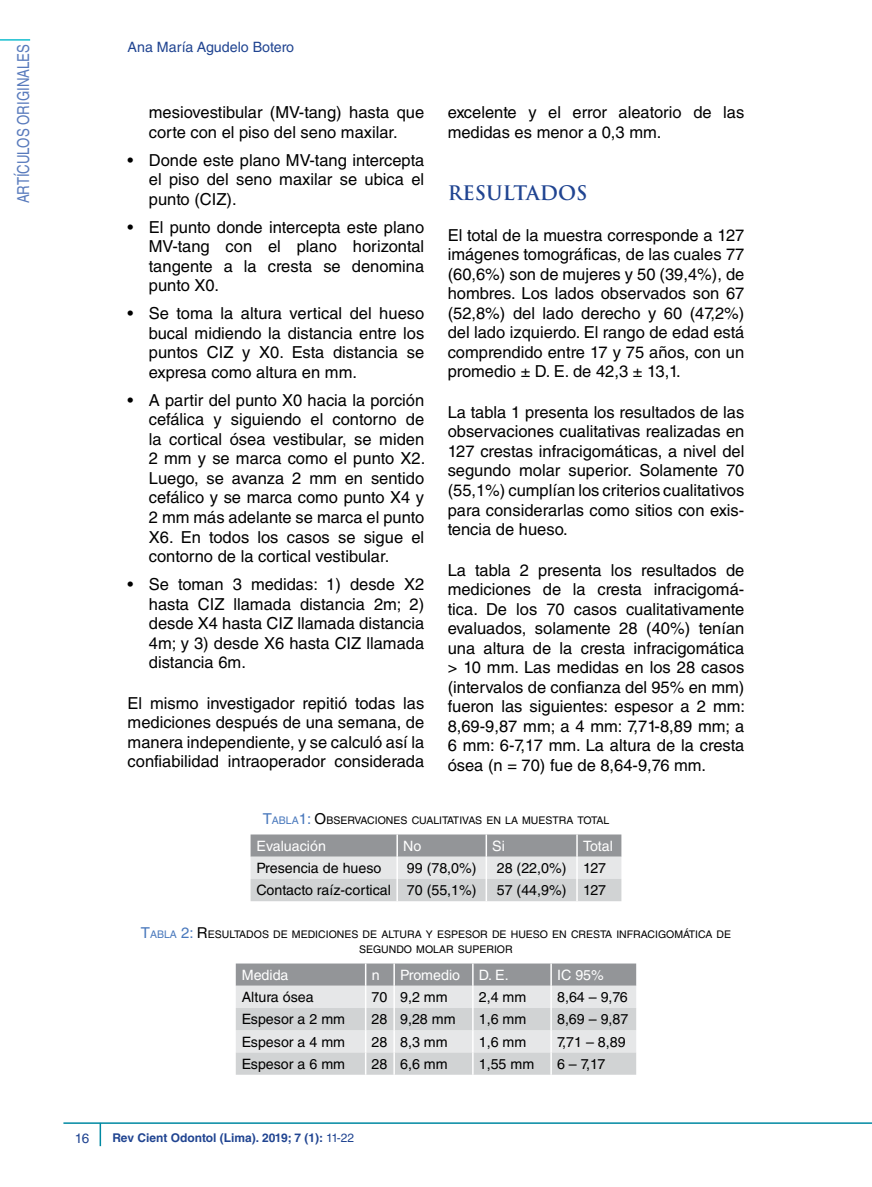
<style>
.page{position:relative;width:872px;height:1187px;background:#fff}
.page>*{position:absolute;margin:0;border:0;box-sizing:border-box;transform-origin:0 0}
.t1{font:700 19.5px "Trajan Pro";color:#204491}
.t2{font:16.5px/19.5px "Helvetica LT Std";color:#000;text-align:justify}
.t3{font:16.5px "Helvetica LT Std";color:#587abc;scale:.8 1}
.t4{font:14.25px "Helvetica LT Std";color:#000}
.t5{font:14.25px "Helvetica LT Std";color:#fff}
.t6{font:14.25px "Helvetica LT Std";color:#204491}
.t7{font:13.5px "Helvetica LT Std";color:#204491}
.t8{font:700 12px "Helvetica LT Std";color:#204491}
.t9{font:10.5px/15px "Helvetica LT Std";color:#000;text-align:center}
.s1{font-size:15px;color:#4978bc}
.s2{color:#4978bc}
.s3{font-size:15px}
.s4{font-weight:400}
</style>
<div class="page">
<hr style="left:63px;top:1122px;width:809px;height:1px;background:#0089a2">
<svg style="left:100px;top:1122px;width:1px;height:23px"></svg>
<hr style="left:0;top:39px;width:30px;height:2px;background:#16becf">
<svg style="left:250px;top:834px;width:371px;height:67px;background:#c4c5c7"></svg>
<hr style="left:396px;top:834px;width:2px;height:22px;background:#fff">
<hr style="left:485px;top:834px;width:2px;height:22px;background:#fff">
<hr style="left:576px;top:834px;width:2px;height:22px;background:#fff">
<hr style="left:396px;top:856px;width:2px;height:22px;background:#fff">
<hr style="left:485px;top:856px;width:2px;height:22px;background:#fff">
<hr style="left:576px;top:856px;width:2px;height:22px;background:#fff">
<hr style="left:396px;top:878px;width:2px;height:23px;background:#fff">
<hr style="left:485px;top:878px;width:2px;height:23px;background:#fff">
<hr style="left:576px;top:878px;width:2px;height:23px;background:#fff">
<svg style="left:236px;top:963px;width:400px;height:111px;background:#cecfd1"></svg>
<hr style="left:550px;top:1052px;width:2px;height:22px;background:#fff">
<p class="t3" style="left:14px;top:203px;width:200px;rotate:-90deg">ARTÍCULOS ORIGINALES</p>
<p class="t6" style="left:128px;top:39px;width:168px">Ana María Agudelo Botero</p>
<p class="t2" style="left:149px;top:103px;width:277px">mesiovestibular (MV-tang) hasta que corte con el piso del seno maxilar.</p>
<p class="t2" style="left:149px;top:150px;width:277px;text-indent:-21px">• Donde este plano MV-tang intercepta el piso del seno maxilar se ubica el punto (CIZ).</p>
<p class="t2" style="left:149px;top:217px;width:277px;text-indent:-21px">• El punto donde intercepta este plano MV-tang con el plano horizontal tangente a la cresta se denomina punto X0.</p>
<p class="t2" style="left:149px;top:304px;width:277px;text-indent:-21px">• Se toma la altura vertical del hueso bucal midiendo la distancia entre los puntos CIZ y X0. Esta distancia se expresa como altura en mm.</p>
<p class="t2" style="left:149px;top:390px;width:278px;text-indent:-21px">• A partir del punto X0 hacia la porción cefálica y siguiendo el contorno de la cortical ósea vestibular, se miden 2 mm y se marca como el punto X2.<br>Luego, se avanza 2 mm en sentido cefálico y se marca como punto X4 y 2 mm más adelante se marca el punto X6. En todos los casos se sigue el contorno de la cortical vestibular.</p>
<p class="t2" style="left:149px;top:574px;width:277px;text-indent:-21px">• Se toman 3 medidas: 1) desde X2 hasta CIZ llamada distancia 2m; 2) desde X4 hasta CIZ llamada distancia 4m; y 3) desde X6 hasta CIZ llamada distancia 6m.</p>
<p class="t2" style="left:128px;top:693px;width:298px">El mismo investigador repitió todas las mediciones después de una semana, de manera independiente, y se calculó así la confiabilidad intraoperador considerada</p>
<p class="t2" style="left:448px;top:103px;width:298px">excelente y el error aleatorio de las medidas es menor a 0,3 mm.</p>
<p class="t1" style="left:448px;top:180px;width:141px">RESULTADOS</p>
<p class="t2" style="left:448px;top:225px;width:298px">El total de la muestra corresponde a 127 imágenes tomográficas, de las cuales 77 (60,6%) son de mujeres y 50 (39,4%), de hombres. Los lados observados son 67 (52,8%) del lado derecho y 60 (47,2%) del lado izquierdo. El rango de edad está comprendido entre 17 y 75 años, con un promedio ± D. E. de 42,3 ± 13,1.</p>
<p class="t2" style="left:448px;top:402px;width:298px">La tabla 1 presenta los resultados de las observaciones cualitativas realizadas en 127 crestas infracigomáticas, a nivel del segundo molar superior. Solamente 70 (55,1%) cumplían los criterios cualitativos para considerarlas como sitios con exis&shy;tencia de hueso.</p>
<p class="t2" style="left:448px;top:560px;width:299px">La tabla 2 presenta los resultados de mediciones de la cresta infracigomá&shy;tica. De los 70 casos cualitativamente evaluados, solamente 28 (40%) tenían una altura de la cresta infracigomática &gt; 10 mm. Las medidas en los 28 casos (intervalos de confianza del 95% en mm) fueron las siguientes: espesor a 2 mm:<br>8,69-9,87 mm; a 4 mm: 7,71-8,89 mm; a 6 mm: 6-7,17 mm. La altura de la cresta ósea (n = 70) fue de 8,64-9,76 mm.</p>
<p class="t9" style="left:263px;top:813px;width:348px"><span class="s1">T</span><span class="s2">ABLA</span><span class="s1">1:</span> <span class="s3">O</span>BSERVACIONES CUALITATIVAS EN LA MU ESTRA TOTAL</p>
<p class="t5" style="left:256px;top:837px;width:71px">Evaluación</p>
<p class="t5" style="left:403px;top:837px;width:20px">No</p>
<p class="t5" style="left:492px;top:837px;width:14px">Si</p>
<p class="t5" style="left:583px;top:837px;width:31px">Total</p>
<p class="t4" style="left:256px;top:859px;width:126px">Presencia de hueso</p>
<p class="t4" style="left:407px;top:859px;width:71px">99 (78,0%)</p>
<p class="t4" style="left:497px;top:859px;width:111px">28 (22,0%) 127</p>
<p class="t4" style="left:256px;top:881px;width:221px">Contacto raíz-cortical 70 (55,1%)</p>
<p class="t4" style="left:497px;top:881px;width:111px">57 (44,9%) 127</p>
<p class="t9" style="left:141px;top:927px;width:592px"><span class="s1">T</span><span class="s2">ABLA</span> <span class="s1">2:</span> <span class="s3">R</span>ESULTADOS DE MEDICIONES DE ALTU RA Y ESPESOR DE HU ESO EN CRESTA INFRACIGOMÁTICA DE<br>SEGUNDO MOLAR SU PERIOR</p>
<p class="t5" style="left:242px;top:966px;width:48px">Medida</p>
<p class="t5" style="left:372px;top:966px;width:9px">n</p>
<p class="t5" style="left:400px;top:966px;width:61px">Promedio</p>
<p class="t5" style="left:479px;top:966px;width:31px">D. E.</p>
<p class="t5" style="left:557px;top:966px;width:48px">IC 95%</p>
<p class="t4" style="left:242px;top:988px;width:73px">Altura ósea</p>
<p class="t4" style="left:372px;top:988px;width:77px">70 9,2 mm</p>
<p class="t4" style="left:479px;top:988px;width:49px">2,4 mm</p>
<p class="t4" style="left:557px;top:988px;width:72px">8,64 – 9,76</p>
<p class="t4" style="left:242px;top:1010px;width:105px">Espesor a 2 mm</p>
<p class="t4" style="left:371px;top:1010px;width:85px">28 9,28 mm</p>
<p class="t4" style="left:479px;top:1010px;width:49px">1,6 mm</p>
<p class="t4" style="left:557px;top:1010px;width:73px">8,69 – 9,87</p>
<p class="t4" style="left:242px;top:1033px;width:105px">Espesor a 4 mm</p>
<p class="t4" style="left:371px;top:1033px;width:77px">28 8,3 mm</p>
<p class="t4" style="left:479px;top:1033px;width:49px">1,6 mm</p>
<p class="t4" style="left:557px;top:1033px;width:70px">7,71 – 8,89</p>
<p class="t4" style="left:242px;top:1055px;width:105px">Espesor a 6 mm</p>
<p class="t4" style="left:371px;top:1055px;width:77px">28 6,6 mm</p>
<p class="t4" style="left:479px;top:1055px;width:57px">1,55 mm</p>
<p class="t4" style="left:557px;top:1055px;width:50px">6 – 7,17</p>
<p class="t7" style="left:75px;top:1130px;width:16px">16</p>
<p class="t8" style="left:112px;top:1130px;width:243px">Rev Cient Odontol (Lima). 2019; 7 (1): <span class="s4">11-22</span></p>
</div>
